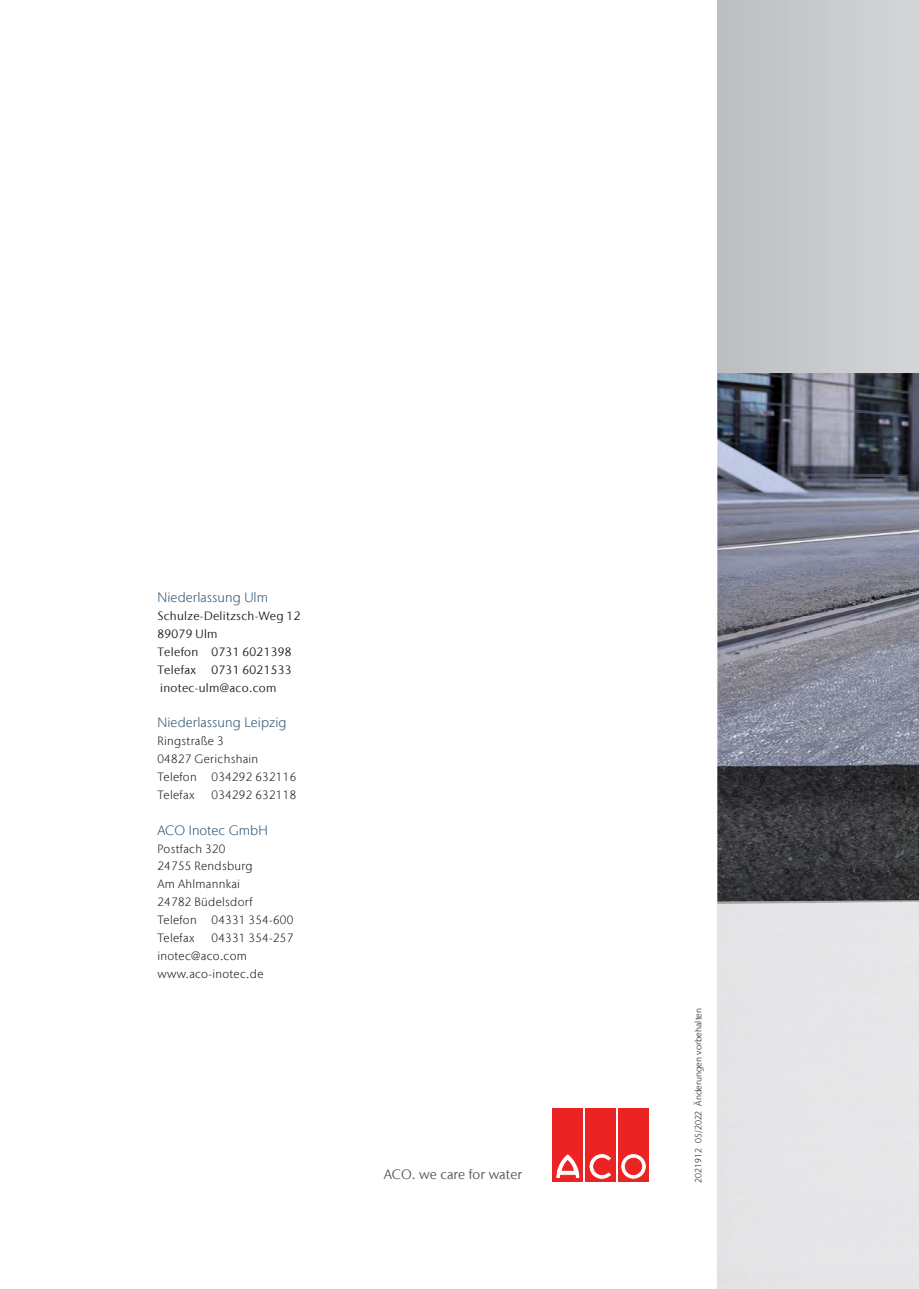
<style>
.page{position:relative;width:919px;height:1289px;background:#fff}
.page>*{position:absolute;margin:0;border:0;box-sizing:border-box;transform-origin:0 0}
.Body_copy{font:300 13.5px "Stone Sans IIITC Com";letter-spacing:.005em;color:#335875}
.Claim{font:13.5px "Stone Sans IIITC Com";color:#57585a}
.t1{font:300 12px "Stone Sans IIITC Com";letter-spacing:.025em;color:#231f20}
.t2{font:12px "Stone Sans IIITC Com";letter-spacing:.025em;color:#231f20}
.Foot_note{font:300 9px "Stone Sans IIITC Com";letter-spacing:.005em;color:#231f20}
</style>
<div class="page">
<div style="left:552px;top:1108px;width:31px;height:74px;background:#ec2323"></div>
<svg style="left:556px;top:1154px;width:24px;height:24px"></svg>
<div style="left:585px;top:1108px;width:30px;height:74px;background:#ec2323"></div>
<svg style="left:589px;top:1153px;width:22px;height:26px"></svg>
<div style="left:618px;top:1108px;width:30px;height:74px;background:#ec2323"></div>
<svg style="left:620px;top:1153px;width:26px;height:26px"></svg>
<div style="left:620px;top:1153px;width:26px;height:26px;border:1px solid #ec2323;border-radius:50%"></div>
<div style="left:625px;top:1158px;width:16px;height:16px;background:#ec2323;border-radius:50%"></div>
<div style="left:625px;top:1158px;width:16px;height:16px;border:1px solid #ec2323;border-radius:50%"></div>
<div style="left:717px;top:0;width:201px;height:419px;background:#c9cacc"></div>
<img style="left:717px;top:373px;width:201px;height:527px">
<div style="left:717px;top:900px;width:201px;height:388px;background:#e5e6e7"></div>
<p class="Body_copy" style="left:157px;top:589px;width:112px">Niederlassung Ulm</p>
<p class="t2" style="left:157px;top:608px;width:144px">Schulze-Delitzsch-Weg 12</p>
<p class="t2" style="left:157px;top:626px;width:62px">89079 Ulm</p>
<p class="t2" style="left:157px;top:644px;width:136px">Telefon 0731 6021398</p>
<p class="t2" style="left:157px;top:662px;width:40px">Telefax</p>
<p class="t2" style="left:211px;top:662px;width:82px">0731 6021533</p>
<p class="t2" style="left:160px;top:680px;width:118px">inotec-ulm@aco.com</p>
<p class="Body_copy" style="left:157px;top:714px;width:131px">Niederlassung Leipzig</p>
<p class="t1" style="left:157px;top:733px;width:68px">Ringstraße 3</p>
<p class="t1" style="left:157px;top:751px;width:102px">04827 Gerichshain</p>
<p class="t1" style="left:157px;top:769px;width:140px">Telefon 034292 632116</p>
<p class="t1" style="left:157px;top:787px;width:38px">Telefax</p>
<p class="t1" style="left:211px;top:787px;width:86px">034292 632118</p>
<p class="Body_copy" style="left:157px;top:821px;width:112px">ACO Inotec GmbH</p>
<p class="t1" style="left:157px;top:841px;width:69px">Postfach 320</p>
<p class="t1" style="left:157px;top:858px;width:97px">24755 Rendsburg</p>
<p class="t1" style="left:157px;top:876px;width:84px">Am Ahlmannkai</p>
<p class="t1" style="left:157px;top:894px;width:97px">24782 Büdelsdorf</p>
<p class="t1" style="left:157px;top:912px;width:137px">Telefon 04331 354-600</p>
<p class="t1" style="left:157px;top:930px;width:38px">Telefax</p>
<p class="t1" style="left:211px;top:930px;width:83px">04331 354-257</p>
<p class="t1" style="left:157px;top:948px;width:91px">inotec@aco.com</p>
<p class="t1" style="left:157px;top:966px;width:108px">www.aco-inotec.de</p>
<p class="Claim" style="left:384px;top:1165px;width:140px">ACO. we care for water</p>
<p class="Foot_note" style="left:692px;top:1182px;width:176px;rotate:-90deg">2021912 05/2022 Änderungen vorbehalten</p>
</div>
